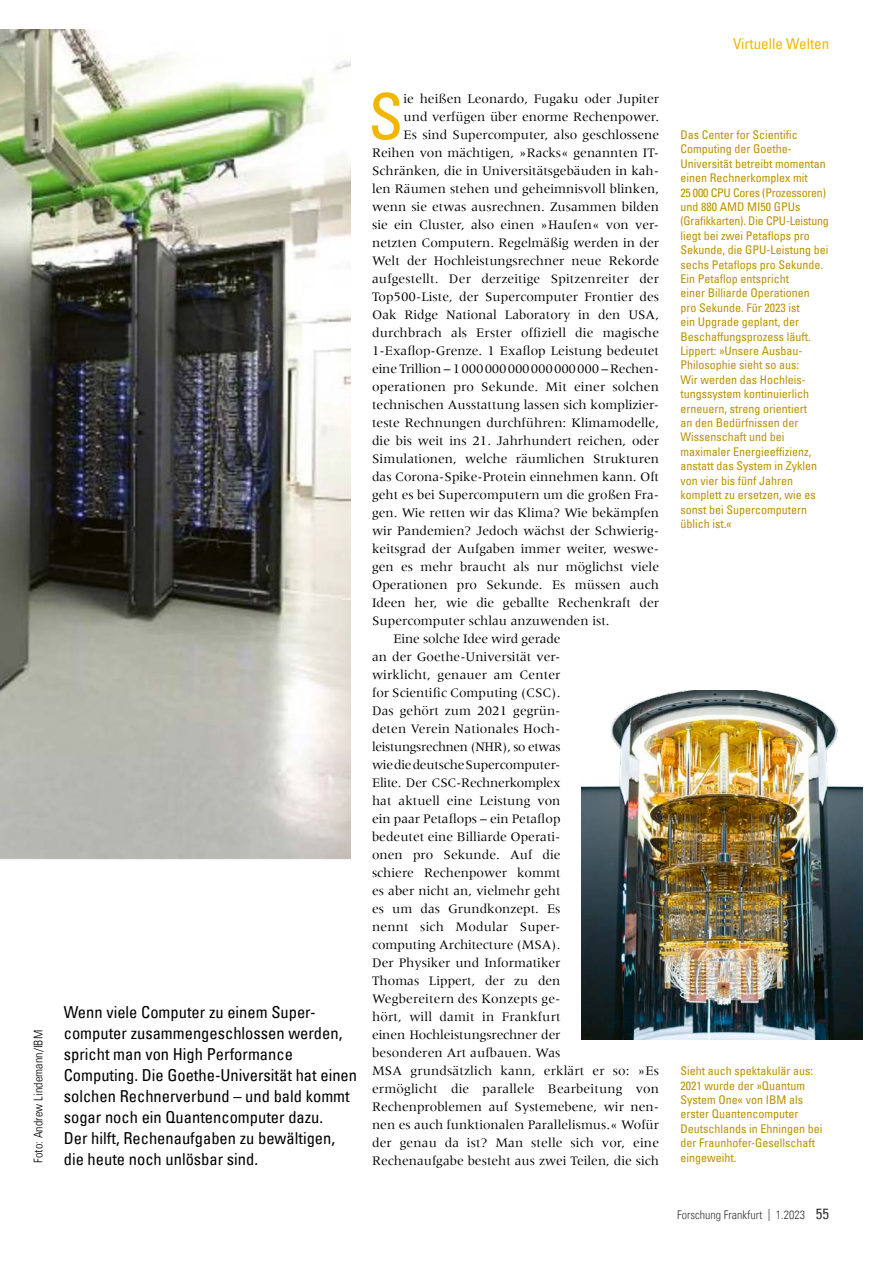
<style>
.page{position:relative;width:893px;height:1263px;background:#fff}
.page>*{position:absolute;margin:0;border:0;box-sizing:border-box;transform-origin:0 0}
.t1{font:condensed 63.3px "Univers Com 57";color:#f1b700}
.t2{font:condensed 16.5px/21px "Univers Com 57";color:#000}
.t3{font:condensed 15px "Univers Com 57";color:#f1b700}
.t4{font:13.5px "Meridien";color:#000}
.t5{font:13.5px "Meridien";letter-spacing:-.02em;color:#000}
.t6{font:condensed 12px/14.4px "Univers Com 57";color:#bb9100}
.t7{font:12px "Univers Com 47 Light Cond";color:#383937}
.t8{font:12px "Univers Com 47 Light Cond";letter-spacing:.01em;color:#000}
.s1{font-family:"Univers Com 57";font-stretch:condensed;font-size:15px}
</style>
<div class="page">
<img style="left:0;top:30px;width:351px;height:829px">
<img style="left:582px;top:690px;width:280px;height:349px">
<p class="t8" style="left:31px;top:1163px;width:134px;rotate:-90deg">Foto: Andrew Lindemann/IBM</p>
<p class="t2" style="left:64px;top:1001px;width:295px">Wenn viele Computer zu einem Super&shy;computer zusammengeschlossen werden, spricht man von High Performance Computing. Die Goethe-Universität hat einen solchen Rechnerverbund – und bald kommt sogar noch ein Quantencomputer dazu.<br>Der hilft, Rechenaufgaben zu bewältigen, die heute noch unlösbar sind.</p>
<h1 class="t1" style="left:368px;top:76px;width:37px">S</h1>
<p class="t4" style="left:404px;top:91px;width:257px">ie heißen Leonardo, Fugaku oder Jupiter</p>
<p class="t4" style="left:404px;top:109px;width:257px">und verfügen über enorme Rechenpower.</p>
<p class="t4" style="left:404px;top:127px;width:257px">Es sind Supercomputer, also geschlossene</p>
<p class="t4" style="left:372px;top:145px;width:289px">Reihen von mächtigen, »Racks« genannten IT-</p>
<p class="t4" style="left:372px;top:163px;width:288px">Schränken, die in Universitätsgebäuden in kah-</p>
<p class="t4" style="left:372px;top:181px;width:289px">len Räumen stehen und geheimnisvoll blinken,</p>
<p class="t4" style="left:372px;top:199px;width:288px">wenn sie etwas ausrechnen. Zusammen bilden</p>
<p class="t4" style="left:372px;top:217px;width:289px">sie ein Cluster, also einen »Haufen« von ver-</p>
<p class="t4" style="left:372px;top:235px;width:288px">netzten Computern. Regelmäßig werden in der</p>
<p class="t4" style="left:372px;top:253px;width:289px">Welt der Hochleistungsrechner neue Rekorde</p>
<p class="t4" style="left:372px;top:271px;width:289px">aufgestellt. Der derzeitige Spitzenreiter der</p>
<p class="t4" style="left:372px;top:289px;width:289px">Top500-Liste, der Supercomputer Frontier des</p>
<p class="t4" style="left:372px;top:307px;width:289px">Oak Ridge National Laboratory in den USA,</p>
<p class="t4" style="left:372px;top:325px;width:289px">durchbrach als Erster offiziell die magische</p>
<p class="t4" style="left:372px;top:343px;width:289px">1-Exaflop-Grenze. 1 Exaflop Leistung bedeutet</p>
<p class="t5" style="left:372px;top:361px;width:289px">eine Trillion – 1000000000000000000 – Rechen-</p>
<p class="t4" style="left:372px;top:379px;width:289px">operationen pro Sekunde. Mit einer solchen</p>
<p class="t4" style="left:372px;top:397px;width:289px">technischen Ausstattung lassen sich komplizier-</p>
<p class="t4" style="left:372px;top:415px;width:289px">teste Rechnungen durchführen: Klimamodelle,</p>
<p class="t4" style="left:372px;top:433px;width:289px">die bis weit ins 21. Jahrhundert reichen, oder</p>
<p class="t4" style="left:372px;top:451px;width:289px">Simulationen, welche räumlichen Strukturen</p>
<p class="t4" style="left:372px;top:469px;width:289px">das Corona-Spike-Protein einnehmen kann. Oft</p>
<p class="t4" style="left:372px;top:487px;width:289px">geht es bei Supercomputern um die großen Fra-</p>
<p class="t4" style="left:372px;top:505px;width:289px">gen. Wie retten wir das Klima? Wie bekämpfen</p>
<p class="t4" style="left:372px;top:523px;width:289px">wir Pandemien? Jedoch wächst der Schwierig-</p>
<p class="t4" style="left:372px;top:541px;width:289px">keitsgrad der Aufgaben immer weiter, weswe-</p>
<p class="t4" style="left:372px;top:559px;width:289px">gen es mehr braucht als nur möglichst viele</p>
<p class="t4" style="left:372px;top:577px;width:289px">Operationen pro Sekunde. Es müssen auch</p>
<p class="t4" style="left:372px;top:595px;width:289px">Ideen her, wie die geballte Rechenkraft der</p>
<p class="t4" style="left:372px;top:613px;width:239px">Supercomputer schlau anzuwenden ist.</p>
<p class="t4" style="left:393px;top:631px;width:169px">Eine solche Idee wird gerade</p>
<p class="t4" style="left:372px;top:649px;width:190px">an der Goethe-Universität ver-</p>
<p class="t4" style="left:372px;top:667px;width:190px">wirklicht, genauer am Center</p>
<p class="t4" style="left:372px;top:685px;width:190px">for Scientific Computing (CSC).</p>
<p class="t4" style="left:372px;top:703px;width:190px">Das gehört zum 2021 gegrün-</p>
<p class="t4" style="left:372px;top:721px;width:190px">deten Verein Nationales Hoch-</p>
<p class="t5" style="left:372px;top:739px;width:190px">leistungsrechnen (NHR), so etwas</p>
<p class="t4" style="left:372px;top:757px;width:190px">wie die deutsche Supercomputer-</p>
<p class="t5" style="left:372px;top:775px;width:190px">Elite. Der CSC-Rechnerkomplex</p>
<p class="t4" style="left:372px;top:793px;width:190px">hat aktuell eine Leistung von</p>
<p class="t4" style="left:372px;top:811px;width:190px">ein paar Petaflops – ein Petaflop</p>
<p class="t4" style="left:372px;top:829px;width:190px">bedeutet eine Billiarde Operati-</p>
<p class="t4" style="left:372px;top:847px;width:190px">onen pro Sekunde. Auf die</p>
<p class="t4" style="left:372px;top:865px;width:190px">schiere Rechenpower kommt</p>
<p class="t4" style="left:372px;top:883px;width:190px">es aber nicht an, vielmehr geht</p>
<p class="t4" style="left:372px;top:901px;width:190px">es um das Grundkonzept. Es</p>
<p class="t4" style="left:372px;top:919px;width:190px">nennt sich Modular Super-</p>
<p class="t4" style="left:372px;top:937px;width:190px">computing Architecture (MSA).</p>
<p class="t4" style="left:372px;top:955px;width:190px">Der Physiker und Informatiker</p>
<p class="t4" style="left:372px;top:973px;width:190px">Thomas Lippert, der zu den</p>
<p class="t4" style="left:372px;top:991px;width:190px">Wegbereitern des Konzepts ge-</p>
<p class="t4" style="left:372px;top:1009px;width:190px">hört, will damit in Frankfurt</p>
<p class="t4" style="left:372px;top:1027px;width:190px">einen Hochleistungsrechner der</p>
<p class="t4" style="left:372px;top:1045px;width:190px">besonderen Art aufbauen. Was</p>
<p class="t4" style="left:372px;top:1063px;width:289px">MSA grundsätzlich kann, erklärt er so: »Es</p>
<p class="t4" style="left:372px;top:1081px;width:289px">ermöglicht die parallele Bearbeitung von</p>
<p class="t4" style="left:372px;top:1099px;width:289px">Rechenproblemen auf Systemebene, wir nen-</p>
<p class="t4" style="left:372px;top:1117px;width:289px">nen es auch funktionalen Parallelismus.« Wofür</p>
<p class="t4" style="left:372px;top:1135px;width:289px">der genau da ist? Man stelle sich vor, eine</p>
<p class="t4" style="left:372px;top:1153px;width:288px">Rechenaufgabe besteht aus zwei Teilen, die sich</p>
<p class="t3" style="left:733px;top:34px;width:97px">Virtuelle Welten</p>
<p class="t6" style="left:680px;top:127px;width:150px">Das Center for Scientific<br>Computing der Goethe-<br>Universität betreibt momentan einen Rechnerkomplex mit<br>25 000 CPU Cores (Prozessoren) und 880 AMD MI50 GPUs (Grafikkarten). Die CPU-Leistung liegt bei zwei Petaflops pro<br>Sekunde, die GPU-Leistung bei sechs Petaflops pro Sekunde.<br>Ein Petaflop entspricht<br>einer Billiarde Operationen<br>pro Sekunde. Für 2023 ist<br>ein Upgrade geplant, der<br>Beschaffungsprozess läuft.<br>Lippert: »Unsere Ausbau-<br>Philosophie sieht so aus:<br>Wir werden das Hochleis&shy;tungssystem kontinuierlich erneuern, streng orientiert<br>an den Bedürfnissen der<br>Wissenschaft und bei maximaler Energieeffizienz, anstatt das System in Zyklen von vier bis fünf Jahren komplett zu ersetzen, wie es sonst bei Supercomputern üblich ist.«</p>
<p class="t6" style="left:680px;top:1063px;width:143px">Sieht auch spektakulär aus:<br>2021 wurde der »Quantum<br>System One« von IBM als erster Quantencomputer<br>Deutschlands in Ehningen bei der Fraunhofer-Gesellschaft</p>
<p class="t6" style="left:680px;top:1150px;width:57px">eingeweiht.</p>
<p class="t7" style="left:677px;top:1208px;width:153px">Forschung Frankfurt | 1.2023 <span class="s1">55</span></p>
</div>
